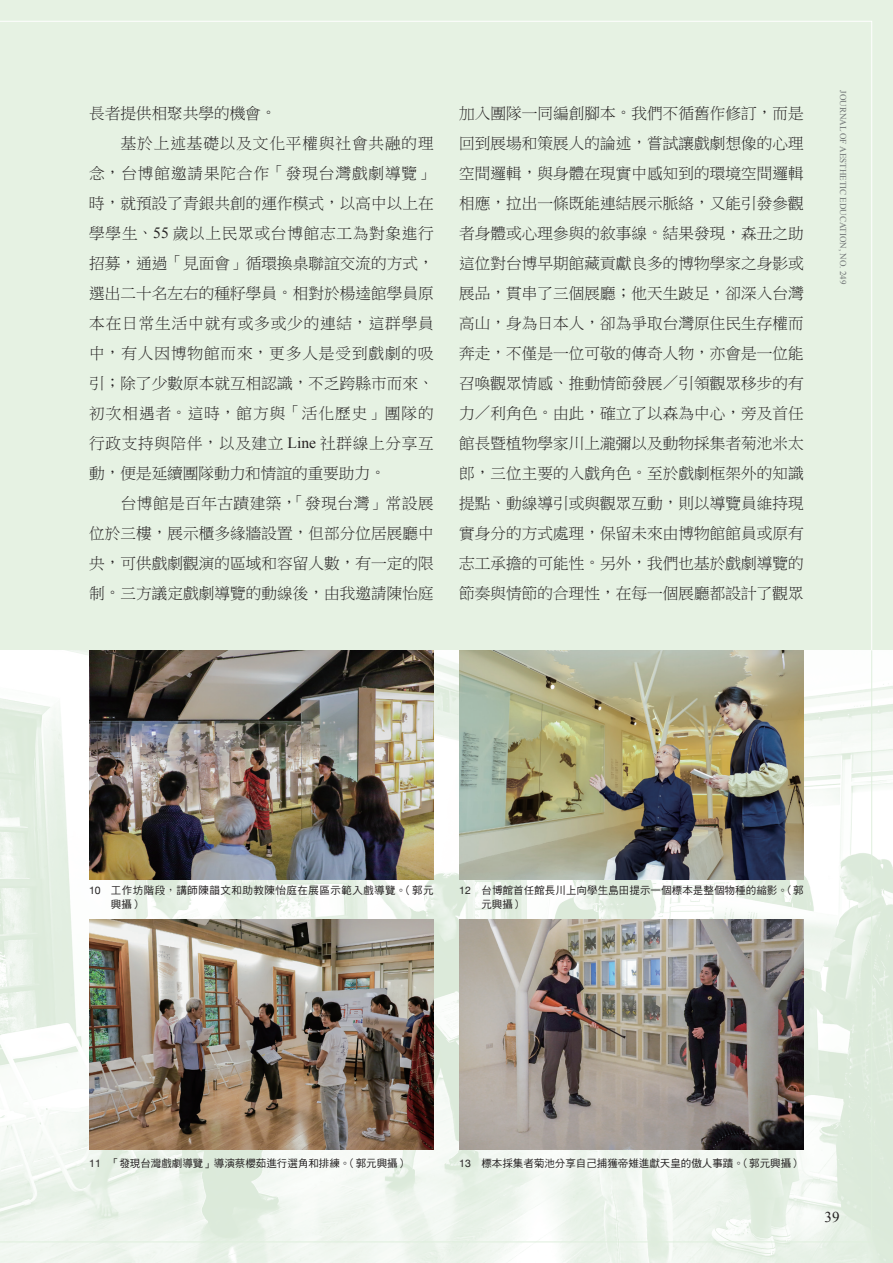
<style>
.page{position:relative;width:893px;height:1263px;background:#fff}
.page>*{position:absolute;margin:0;border:0;box-sizing:border-box;transform-origin:0 0}
.內文{font:15.6px/30px "P Ming Li U";letter-spacing:.005em;color:#231f20;text-align:justify}
.t1{font:15px "Times New Roman";color:#231f20}
.圖說{font:10.5px/13.5px "DF Hei Std W5";letter-spacing:.005em;color:#231f20}
.圖說-2{font:10.5px/13.5px "DF Hei Std W5";letter-spacing:.045em;color:#231f20}
.t2{font:9px "Times New Roman";color:#6e7273}
.s1{font-family:"DF Ming Std W3"}
.s2{font-family:"Times New Roman"}
.s3{font-family:"Helvetica Neue"}
</style>
<div class="page">
<div style="left:0;top:0;width:893px;height:650px;background:#e6f2e3"></div>
<img style="left:0;top:681px;width:893px;height:582px">
<svg style="left:0;top:650px;width:872px;height:592px"></svg>
<img style="left:89px;top:650px;width:345px;height:230px">
<img style="left:89px;top:919px;width:345px;height:230px">
<img style="left:459px;top:650px;width:345px;height:230px">
<img style="left:459px;top:919px;width:345px;height:230px">
<p class="內文" style="left:89px;top:98px;width:189px">長者提供相聚共學的機會<span class="s1">。</span></p>
<p class="內文" style="left:89px;top:128px;width:346px;text-indent:31px">基於上述基礎以及文化平權與社會共融的理念<span class="s1">，</span>台博館邀請果陀合作<span class="s1">「</span>發現台灣戲劇導覽<span class="s1">」</span>時<span class="s1">，</span>就預設了青銀共創的運作模式<span class="s1">，</span>以高中以上在學學生<span class="s1">、</span><span class="s2">55</span> 歲以上民眾或台博館志工為對象進行招募<span class="s1">，</span>通過<span class="s1">「</span>見面會<span class="s1">」</span>循環換桌聯誼交流的方式<span class="s1">，</span>選出二十名左右的種籽學員<span class="s1">。</span>相對於楊逵館學員原本在日常生活中就有或多或少的連結<span class="s1">，</span>這群學員中<span class="s1">，</span>有人因博物館而來<span class="s1">，</span>更多人是受到戲劇的吸引<span class="s1">；</span>除了少數原本就互相認識<span class="s1">，</span>不乏跨縣市而來<span class="s1">、</span>初次相遇者<span class="s1">。</span>這時<span class="s1">，</span>館方與<span class="s1">「</span>活化歷史<span class="s1">」</span>團隊的行政支持與陪伴<span class="s1">，</span>以及建立 <span class="s2">Line</span> 社群線上分享互動<span class="s1">，</span>便是延續團隊動力和情誼的重要助力<span class="s1">。</span></p>
<p class="內文" style="left:89px;top:488px;width:346px;text-indent:31px">台博館是百年古蹟建築<span class="s1">，「</span>發現台灣<span class="s1">」</span>常設展位於三樓<span class="s1">，</span>展示櫃多緣牆設置<span class="s1">，</span>但部分位居展廳中央<span class="s1">，</span>可供戲劇觀演的區域和容留人數<span class="s1">，</span>有一定的限制<span class="s1">。</span>三方議定戲劇導覽的動線後<span class="s1">，</span>由我邀請陳怡庭</p>
<p class="內文" style="left:459px;top:98px;width:346px">加入團隊一同編創腳本<span class="s1">。</span>我們不循舊作修訂<span class="s1">，</span>而是回到展場和策展人的論述<span class="s1">，</span>嘗試讓戲劇想像的心理空間邏輯<span class="s1">，</span>與身體在現實中感知到的環境空間邏輯相應<span class="s1">，</span>拉出一條既能連結展示脈絡<span class="s1">，</span>又能引發參觀者身體或心理參與的敘事線<span class="s1">。</span>結果發現<span class="s1">，</span>森丑之助這位對台博早期館藏貢獻良多的博物學家之身影或展品<span class="s1">，</span>貫串了三個展廳<span class="s1">；</span>他天生跛足<span class="s1">，</span>卻深入台灣高山<span class="s1">，</span>身為日本人<span class="s1">，</span>卻為爭取台灣原住民生存權而奔走<span class="s1">，</span>不僅是一位可敬的傳奇人物<span class="s1">，</span>亦會是一位能召喚觀眾情感<span class="s1">、</span>推動情節發展<span class="s1">／</span>引領觀眾移步的有力<span class="s1">／</span>利角色<span class="s1">。</span>由此<span class="s1">，</span>確立了以森為中心<span class="s1">，</span>旁及首任館長暨植物學家川上瀧彌以及動物採集者菊池米太郎<span class="s1">，</span>三位主要的入戲角色<span class="s1">。</span>至於戲劇框架外的知識提點<span class="s1">、</span>動線導引或與觀眾互動<span class="s1">，</span>則以導覽員維持現實身分的方式處理<span class="s1">，</span>保留未來由博物館館員或原有志工承擔的可能性<span class="s1">。</span>另外<span class="s1">，</span>我們也基於戲劇導覽的節奏與情節的合理性<span class="s1">，</span>在每一個展廳都設計了觀眾</p>
<p class="t2" style="left:849px;top:90px;width:196px;rotate:90deg">JOURNAL OF AESTHETIC EDUCATION, NO. 249</p>
<p class="圖說-2" style="left:111px;top:884px;width:324px;text-indent:-22px"><span class="s3">10</span> 工作坊階段，講師陳韻文和助教陳怡庭在展區示範入戲導覽。（郭元興攝）</p>
<p class="圖說" style="left:481px;top:884px;width:324px;text-indent:-22px"><span class="s3">12</span> 台博館首任館長川上向學生島田提示一個標本是整個物種的縮影。（郭元興攝）</p>
<p class="圖說" style="left:89px;top:1156px;width:320px"><span class="s3">11</span> 「發現台灣戲劇導覽」導演蔡櫻茹進行選角和排練。（郭元興攝）</p>
<p class="圖說" style="left:459px;top:1156px;width:344px"><span class="s3">13</span>　標本採集者菊池分享自己捕獲帝雉進獻天皇的傲人事蹟。（郭元興攝）</p>
<p class="t1" style="left:825px;top:1207px;width:16px">39</p>
</div>
